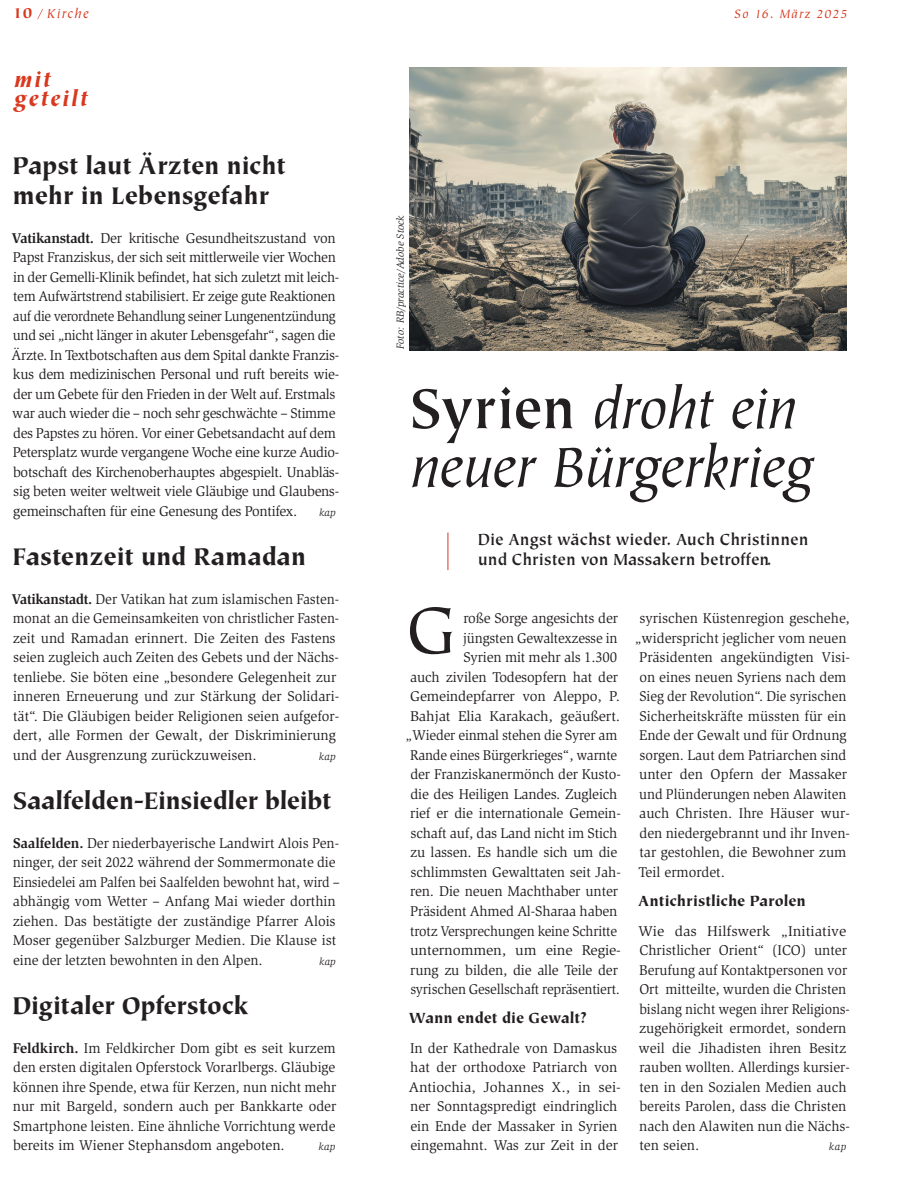
<style>
.page{position:relative;width:898px;height:1183px;background:#fff}
.page>*{position:absolute;margin:0;border:0;box-sizing:border-box;transform-origin:0 0}
.t1{font:74.25px "Tiepolo Std";color:#231f20}
.t2{font:italic 63px/58.5px "Tiepolo Std";letter-spacing:-.015em;color:#231f20;scale:.95 1}
.t3{font:900 27px/29.2px "Tiepolo Std";letter-spacing:-.01em;color:#231f20;scale:.95 1}
.t4{font:italic 900 24px/19.5px "Tiepolo Std";letter-spacing:.09em;color:#d8381e;scale:.95 1}
.t5{font:700 18px/19.5px "Tiepolo Std";color:#231f20;scale:.95 1}
.t6{font:900 16.5px "Tiepolo Std";color:#231f20;scale:.95 1}
.t7{font:14.55px/19.5px "Slimbach Std";letter-spacing:-.005em;color:#231f20}
.t8{font:14.55px/19.5px "Slimbach Std";letter-spacing:-.005em;color:#231f20;scale:.96 1}
.t9{font:14.55px "Slimbach Std";letter-spacing:-.005em;color:#231f20;scale:.95 1}
.t10{font:italic 14.55px "Tiepolo Std";letter-spacing:.1em;color:#d8381e;scale:.95 1}
.t11{font:italic 13.5px "Tiepolo Std";letter-spacing:.095em;color:#d8381e;scale:.95 1}
.t12{font:italic 10.5px "Slimbach Std";color:#231f20}
.s1{font-weight:900;font-style:normal;font-size:16.5px}
.s2{font-weight:700}
.s3{font-weight:700;font-style:normal}
</style>
<div class="page">
<svg style="left:37px;top:9px;width:6px;height:10px"></svg>
<img style="left:410px;top:67px;width:436px;height:283px">
<hr style="left:447px;top:532px;width:1px;height:38px;background:#d8381e">
<p class="t10" style="left:13px;top:6px;width:82px"><span class="s1">10</span> Kirche</p>
<p class="t11" style="left:734px;top:7px;width:120px">So 16. März 2025</p>
<h3 class="t4" style="left:14px;top:70px;width:79px">mit geteilt</h3>
<h3 class="t3" style="left:12px;top:152px;width:289px">Papst laut Ärzten nicht mehr in Lebensgefahr</h3>
<p class="t7" style="left:12px;top:228px;width:329px"><span class="s2">Vatikanstadt.</span> Der kritische Gesundheitszustand von Papst Franziskus, der sich seit mittlerweile vier Wochen in der Gemelli-Klinik befindet, hat sich zuletzt mit leich&shy;tem Aufwärtstrend stabilisiert. Er zeige gute Reaktionen auf die verordnete Behandlung seiner Lungenentzündung und sei „nicht länger in akuter Lebensgefahr“, sagen die Ärzte. In Textbotschaften aus dem Spital dankte Franzis&shy;kus dem medizinischen Personal und ruft bereits wie&shy;der um Gebete für den Frieden in der Welt auf. Erstmals war auch wieder die – noch sehr geschwächte – Stimme des Papstes zu hören. Vor einer Gebetsandacht auf dem Petersplatz wurde vergangene Woche eine kurze Audio&shy;botschaft des Kirchenoberhauptes abgespielt. Unabläs&shy;sig beten weiter weltweit viele Gläubige und Glaubens&shy;gemeinschaften für eine Genesung des Pontifex.</p>
<p class="t12" style="left:319px;top:506px;width:18px">kap</p>
<h3 class="t3" style="left:12px;top:542px;width:310px">Fastenzeit und Ramadan</h3>
<p class="t8" style="left:12px;top:589px;width:342px"><span class="s2">Vatikanstadt.</span> Der Vatikan hat zum islamischen Fasten&shy;monat an die Gemeinsamkeiten von christlicher Fasten&shy;zeit und Ramadan erinnert. Die Zeiten des Fastens seien zugleich auch Zeiten des Gebets und der Nächs&shy;tenliebe. Sie böten eine „besondere Gelegenheit zur inneren Erneuerung und zur Stärkung der Solidari&shy;tät“. Die Gläubigen beider Religionen seien aufgefor&shy;dert, alle Formen der Gewalt, der Diskriminierung und der Ausgrenzung zurückzuweisen.</p>
<p class="t12" style="left:319px;top:750px;width:18px">kap</p>
<h3 class="t3" style="left:13px;top:786px;width:336px">Saalfelden-Einsiedler bleibt</h3>
<p class="t7" style="left:13px;top:832px;width:328px"><span class="s2">Saalfelden.</span> Der niederbayerische Landwirt Alois Pen&shy;ninger, der seit 2022 während der Sommermonate die Einsiedelei am Palfen bei Saalfelden bewohnt hat, wird – abhängig vom Wetter – Anfang Mai wieder dorthin ziehen. Das bestätigte der zuständige Pfarrer Alois Moser gegenüber Salzburger Medien. Die Klause ist eine der letzten bewohnten in den Alpen.</p>
<p class="t12" style="left:319px;top:955px;width:18px">kap</p>
<h3 class="t3" style="left:12px;top:990px;width:250px">Digitaler Opferstock</h3>
<p class="t7" style="left:13px;top:1037px;width:325px;text-align:justify"><span class="s2">Feldkirch.</span> Im Feldkircher Dom gibt es seit kurzem den ersten digitalen Opferstock Vorarlbergs. Gläubige können ihre Spende, etwa für Kerzen, nun nicht mehr nur mit Bargeld, sondern auch per Bankkarte oder Smartphone leisten. Eine ähnliche Vorrichtung werde bereits im Wiener Stephansdom angeboten.</p>
<p class="t12" style="left:318px;top:1140px;width:18px">kap</p>
<p class="t12" style="left:394px;top:349px;width:135px;rotate:-90deg">Foto: RB/practice/Adobe Stock</p>
<h2 class="t2" style="left:410px;top:381px;width:426px"><span class="s3">Syrien</span> droht ein neuer Bürgerkrieg</h2>
<p class="t5" style="left:477px;top:530px;width:350px">Die Angst wächst wieder. Auch Christinnen und Christen von Massakern betroffen.</p>
<h1 class="t1" style="left:406px;top:590px;width:51px">G</h1>
<p class="t7" style="left:405px;top:608px;width:217px;text-align:right">roße Sorge angesichts der<br>jüngsten Gewaltexzesse in<br>Syrien mit mehr als 1.300<br>auch zivilen Todesopfern hat der<br>Gemeindepfarrer von Aleppo, P.<br>Bahjat Elia Karakach, geäußert. „Wieder einmal stehen die Syrer am<br>Rande eines Bürgerkrieges“, warnte der Franziskanermönch der Kusto&shy;die des Heiligen Landes. Zugleich rief er die internationale Gemein&shy;schaft auf, das Land nicht im Stich zu lassen. Es handle sich um die schlimmsten Gewalttaten seit Jah&shy;ren. Die neuen Machthaber unter<br>Präsident Ahmed Al-Sharaa haben trotz Versprechungen keine Schritte unternommen, um eine Regie&shy;rung zu bilden, die alle Teile der syrischen Gesellschaft repräsentiert.</p>
<p class="t6" style="left:409px;top:1008px;width:188px">Wann endet die Gewalt?</p>
<p class="t7" style="left:408px;top:1037px;width:213px">In der Kathedrale von Damaskus hat der orthodoxe Patriarch von<br>Antiochia, Johannes X., in sei&shy;ner Sonntagspredigt eindringlich ein Ende der Massaker in Syrien eingemahnt. Was zur Zeit in der</p>
<p class="t7" style="left:639px;top:608px;width:211px">syrischen Küstenregion geschehe,</p>
<p class="t7" style="left:634px;top:628px;width:213px">„widerspricht jeglicher vom neuen</p>
<p class="t7" style="left:639px;top:647px;width:212px">Präsidenten angekündigten Visi-</p>
<p class="t7" style="left:639px;top:667px;width:208px">on eines neuen Syriens nach dem</p>
<p class="t9" style="left:639px;top:688px;width:219px">Sieg der Revolution“. Die syrischen</p>
<p class="t7" style="left:639px;top:706px;width:208px">Sicherheitskräfte müssten für ein</p>
<p class="t7" style="left:639px;top:725px;width:209px">Ende der Gewalt und für Ordnung</p>
<p class="t7" style="left:639px;top:745px;width:208px">sorgen. Laut dem Patriarchen sind</p>
<p class="t7" style="left:639px;top:764px;width:209px">unter den Opfern der Massaker</p>
<p class="t9" style="left:639px;top:785px;width:220px">und Plünderungen neben Alawiten</p>
<p class="t7" style="left:639px;top:803px;width:212px">auch Christen. Ihre Häuser wur-</p>
<p class="t7" style="left:639px;top:823px;width:212px">den niedergebrannt und ihr Inven-</p>
<p class="t7" style="left:639px;top:842px;width:208px">tar gestohlen, die Bewohner zum</p>
<p class="t7" style="left:638px;top:862px;width:88px">Teil ermordet.</p>
<p class="t6" style="left:638px;top:891px;width:178px">Antichristliche Parolen</p>
<p class="t7" style="left:637px;top:920px;width:213px">Wie das Hilfswerk „Initiative<br>Christlicher Orient“ (ICO) unter<br>Berufung auf Kontaktpersonen vor<br>Ort mitteilte, wurden die Christen bislang nicht wegen ihrer Religions&shy;zugehörigkeit ermordet, sondern weil die Jihadisten ihren Besitz rauben wollten. Allerdings kursier&shy;ten in den Sozialen Medien auch bereits Parolen, dass die Christen nach den Alawiten nun die Nächs&shy;ten seien.</p>
<p class="t12" style="left:828px;top:1140px;width:19px">kap</p>
</div>
